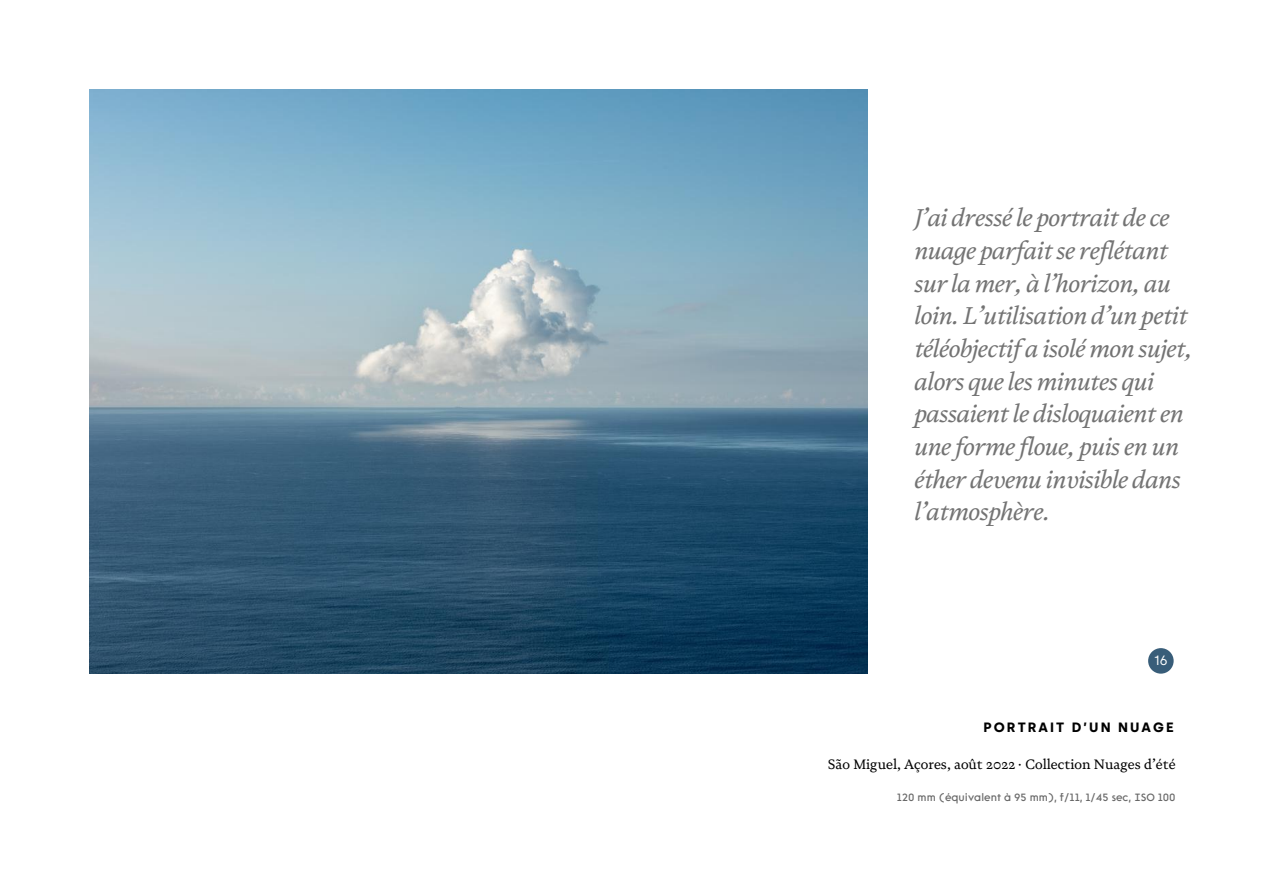
<style>
.page{position:relative;width:1263px;height:894px;background:#fff}
.page>*{position:absolute;margin:0;border:0;box-sizing:border-box;transform-origin:0 0}
.t1{font:italic 24px/32.7px "Novela";letter-spacing:-.02em;color:#737373}
.t2{font:13.5px "Novela";color:#000}
.t3{font:700 13.5px "Silka";letter-spacing:.15em;color:#000}
.t4{font:13.5px "Silka";color:#fff}
.t5{font:500 10.5px "Rawest";color:#686868}
</style>
<div class="page">
<div style="left:1148px;top:648px;width:26px;height:25px;background:#385d79;border-radius:50%"></div>
<img style="left:89px;top:89px;width:779px;height:584px">
<p class="t1" style="left:914px;top:201px;width:280px">J’ai dressé le portrait de ce nuage parfait se reflétant sur la mer, à l’horizon, au loin. L’utilisation d’un petit téléobjectif a isolé mon sujet, alors que les minutes qui passaient le disloquaient en une forme floue, puis en un éther devenu invisible dans l’atmosphère.</p>
<p class="t4" style="left:1154px;top:652px;width:16px">16</p>
<p class="t3" style="left:984px;top:718px;width:192px">PORTRAIT D’UN NUAGE</p>
<p class="t2" style="left:828px;top:755px;width:349px">São Miguel, Açores, août 2022 · Collection Nuages d’été</p>
<p class="t5" style="left:897px;top:792px;width:280px">120 mm (équivalent à 95 mm), f/11, 1/45 sec, ISO 100</p>
</div>
